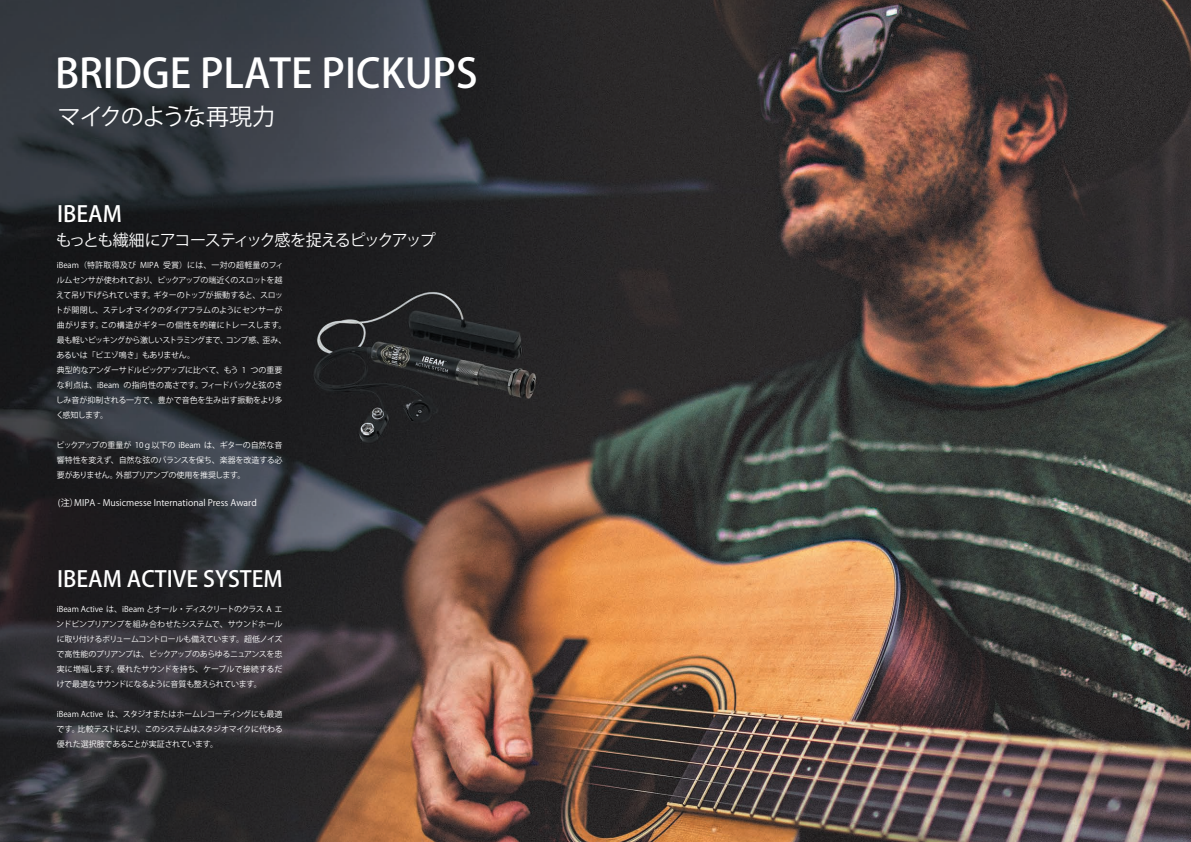
<style>
.page{position:relative;width:1191px;height:842px;background:#fff}
.page>*{position:absolute;margin:0;border:0;box-sizing:border-box;transform-origin:0 0}
.t1{font:500 40px "Koz Go Pr 6 N";color:#fff}
.t2{font:23px "Koz Go Pr 6 N";letter-spacing:-.06em;color:#fff}
.t3{font:500 22px "Koz Go Pr 6 N";color:#fff}
.t4{font:16px "Koz Go Pr 6 N";letter-spacing:-.08em;color:#fff}
.t5{font:9px "Koz Go Pr 6 N";color:#fff}
.t6{font:8px/15px "Koz Go Pr 6 N";letter-spacing:-.025em;color:#fff;text-align:justify}
</style>
<div class="page">
<img style="left:0;top:0;width:1191px;height:842px">
<h1 class="t1" style="left:55px;top:51px;width:424px">BRIDGE PLATE PICKUPS</h1>
<h2 class="t2" style="left:58px;top:104px;width:219px">マイクのような再現力</h2>
<h3 class="t3" style="left:57px;top:201px;width:66px">IBEAM</h3>
<h3 class="t4" style="left:56px;top:231px;width:381px">もっとも繊細にアコースティック感を捉えるピックアップ</h3>
<p class="t6" style="left:56px;top:258px;width:232px;text-align:left">iBeam（特許取得及び MIPA 受賞）には、一対の超軽量のフィルムセンサが使われており、ピックアップの端近くのスロットを越えて吊り下げられています。ギターのトップが振動すると、スロットが開閉し、ステレオマイクのダイアフラムのようにセンサーが曲がります。この構造がギターの個性を的確にトレースします。最も軽いピッキングから激しいストラミングまで、コンプ感、歪み、あるいは「ピエゾ鳴き」もありません。<br>典型的なアンダーサドルピックアップに比べて、もう 1 つの重要な利点は、iBeam の指向性の高さです。フィードバックと弦のきしみ音が抑制される一方で、豊かで音色を生み出す振動をより多く感知します。</p>
<p class="t6" style="left:57px;top:438px;width:227px">ピックアップの重量が 10ｇ以下の iBeam は、ギターの自然な音響特性を変えず、自然な弦のバランスを保ち、楽器を改造する必要がありません。外部プリアンプの使用を推奨します。</p>
<p class="t5" style="left:58px;top:497px;width:200px">(注）MIPA - Musicmesse International Press Award</p>
<h3 class="t3" style="left:57px;top:566px;width:227px">IBEAM ACTIVE SYSTEM</h3>
<p class="t6" style="left:56px;top:602px;width:228px">iBeam Active は、iBeam とオール・ディスクリートのクラス A エンドピンプリアンプを組み合わせたシステムで、サウンドホールに取り付けるボリュームコントロールも備えています。超低ノイズで高性能のプリアンプは、ピックアップのあらゆるニュアンスを忠実に増幅します。優れたサウンドを持ち、ケーブルで接続するだけで最適なサウンドになるように音質も整えられています。</p>
<p class="t6" style="left:56px;top:707px;width:228px">iBeam Active は、スタジオまたはホームレコーディングにも最適です。比較テストにより、このシステムはスタジオマイクに代わる優れた選択肢であることが実証されています。</p>
</div>
